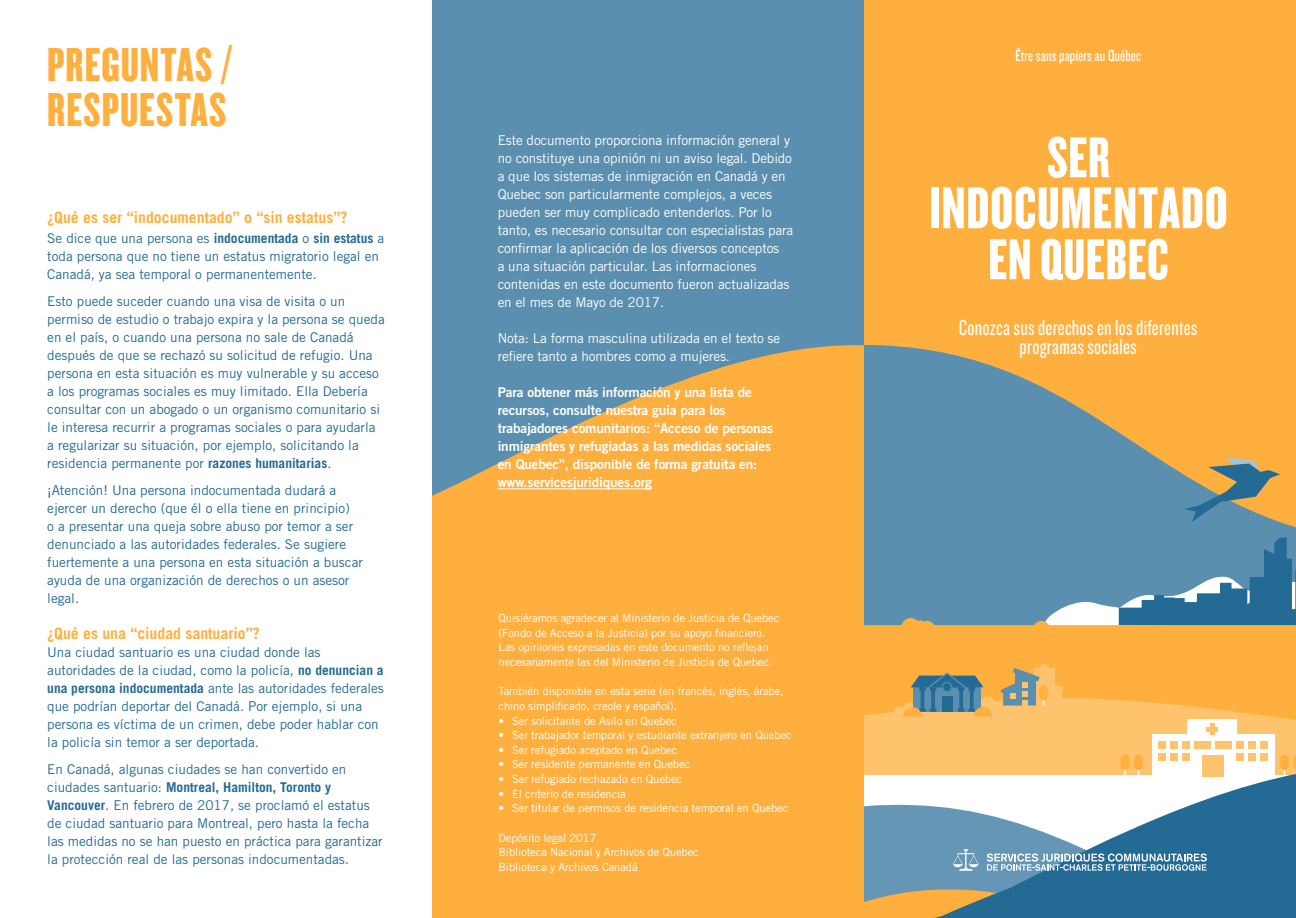
<style>
.page{position:relative;width:1296px;height:918px;background:#fff}
.page>*{position:absolute;margin:0;border:0;box-sizing:border-box;transform-origin:0 0}
.Text{font:61.5px "Knockout SAQ68 Full Featherwt";letter-spacing:.015em;color:#fff}
.Text-2{font:60px "Knockout SAQ68 Full Featherwt";letter-spacing:.01em;color:#fff}
.Text-3{font:49.5px/45px "Knockout SAQ68 Full Featherwt";letter-spacing:.025em;color:#ffaf3e}
.Text-4{font:22.5px/19.5px "Knockout SAQ28 Junior Featherwt";letter-spacing:.01em;color:#fff;text-align:center}
.Text-5{font:16.5px "Knockout SAQ28 Junior Featherwt";letter-spacing:.01em;color:#fff}
.questionsyellow{font:700 15.75px "Trade Gothic";color:#ffaf3e}
.Text-Bleu{font:13.5px/18px "Trade Gothic";color:#236a95}
.Text-6{font:13.5px/18px "Trade Gothic";letter-spacing:-.01em;color:#fff}
.Text-7{font:13.5px/18px "Trade Gothic Bold Two";letter-spacing:-.01em;color:#fff}
.t1{font:11.25px/14.7px "Trade Gothic";letter-spacing:-.01em;color:#fff}
.s1{font-weight:700}
</style>
<div class="page">
<div style="left:432px;top:0;width:446px;height:918px;background:#5a8fb0"></div>
<svg style="left:432px;top:345px;width:432px;height:573px;background:#eeab49"></svg>
<div style="left:864px;top:0;width:432px;height:918px;background:#ffaf3e"></div>
<svg style="left:864px;top:345px;width:432px;height:193px;fill:#5a8fb0"></svg>
<svg style="left:1184px;top:457px;width:96px;height:65px"></svg>
<hr style="left:498px;top:488px;width:154px;height:1px;background:#fff">
<svg style="left:864px;top:538px;width:432px;height:380px"></svg>
<p class="Text-3" style="left:47px;top:43px;width:187px">PREGUNTAS /<br>RESPUESTAS</p>
<p class="questionsyellow" style="left:47px;top:207px;width:302px">¿Qué es ser “indocumentado” o “sin estatus”?</p>
<p class="Text-Bleu" style="left:47px;top:229px;width:339px">Se dice que una persona es <span class="s1">indocumentada</span> o <span class="s1">sin estatus</span> a toda persona que no tiene un estatus migratorio legal en<br>Canadá, ya sea temporal o permanentemente.</p>
<p class="Text-Bleu" style="left:47px;top:292px;width:339px">Esto puede suceder cuando una visa de visita o un permiso de estudio o trabajo expira y la persona se queda en el país, o cuando una persona no sale de Canadá después de que se rechazó su solicitud de refugio. Una persona en esta situación es muy vulnerable y su acceso a los programas sociales es muy limitado. Ella Debería consultar con un abogado o un organismo comunitario si le interesa recurrir a programas sociales o para ayudarla a regularizar su situación, por ejemplo, solicitando la residencia permanente por <span class="s1">razones humanitarias</span>.</p>
<p class="Text-Bleu" style="left:47px;top:481px;width:317px">¡Atención! Una persona indocumentada dudará a ejercer un derecho (que él o ella tiene en principio)<br>o a presentar una queja sobre abuso por temor a ser denunciado a las autoridades federales. Se sugiere fuertemente a una persona en esta situación a buscar ayuda de una organización de derechos o un asesor legal.</p>
<p class="questionsyellow" style="left:47px;top:624px;width:214px">¿Qué es una “ciudad santuario”?</p>
<p class="Text-Bleu" style="left:47px;top:643px;width:338px">Una ciudad santuario es una ciudad donde las autoridades de la ciudad, como la policía, <span class="s1">no denuncian a una persona indocumentada</span> ante las autoridades federales que podrían deportar del Canadá. Por ejemplo, si una persona es víctima de un crimen, debe poder hablar con la policía sin temor a ser deportada.</p>
<p class="Text-Bleu" style="left:47px;top:760px;width:337px">En Canadá, algunas ciudades se han convertido en ciudades santuario: <span class="s1">Montreal, Hamilton, Toronto y Vancouver</span>. En febrero de 2017, se proclamó el estatus de ciudad santuario para Montreal, pero hasta la fecha las medidas no se han puesto en práctica para garantizar la protección real de las personas indocumentadas.</p>
<p class="Text-6" style="left:498px;top:132px;width:297px">Este documento proporciona información general y no constituye una opinión ni un aviso legal. Debido a que los sistemas de inmigración en Canadá y en Quebec son particularmente complejos, a veces pueden ser muy complicado entenderlos. Por lo tanto, es necesario consultar con especialistas para confirmar la aplicación de los diversos conceptos<br>a una situación particular. Las informaciones contenidas en este documento fueron actualizadas en el mes de Mayo de 2017.</p>
<p class="Text-6" style="left:498px;top:330px;width:284px">Nota: La forma masculina utilizada en el texto se refiere tanto a hombres como a mujeres.</p>
<p class="Text-7" style="left:498px;top:383px;width:277px">Para obtener más información y una lista de recursos, consulte nuestra guía para los trabajadores comunitarios: “Acceso de personas inmigrantes y refugiadas a las medidas sociales en Quebec”, disponible de forma gratuita en: www.servicesjuridiques.org</p>
<p class="t1" style="left:499px;top:611px;width:282px">Quisiéramos agradecer al Ministerio de Justicia de Quebec (Fondo de Acceso a la Justicia) por su apoyo financiero.<br>Las opiniones expresadas en este documento no reflejan necesariamente las del Ministerio de Justicia de Quebec.</p>
<p class="t1" style="left:499px;top:684px;width:287px">También disponible en esta serie (en francés, inglés, árabe, chino simplificado, creole y español).</p>
<p class="t1" style="left:499px;top:713px;width:180px">• Ser solicitante de Asilo en Quebec</p>
<p class="t1" style="left:499px;top:728px;width:295px">• Ser trabajador temporal y estudiante extranjero en Quebec</p>
<p class="t1" style="left:499px;top:742px;width:180px">• Ser refugiado aceptado en Quebec</p>
<p class="t1" style="left:499px;top:757px;width:193px">• Ser residente permanente en Quebec</p>
<p class="t1" style="left:499px;top:772px;width:185px">• Ser refugiado rechazado en Quebec</p>
<p class="t1" style="left:499px;top:786px;width:129px">• El criterio de residencia</p>
<p class="t1" style="left:499px;top:801px;width:291px">• Ser titular de permisos de residencia temporal en Quebec</p>
<p class="t1" style="left:499px;top:830px;width:99px">Depósito legal 2017</p>
<p class="t1" style="left:499px;top:845px;width:202px">Biblioteca Nacional y Archivos de Quebec</p>
<p class="t1" style="left:499px;top:859px;width:141px">Biblioteca y Archivos Canadá</p>
<p class="Text-5" style="left:1015px;top:47px;width:127px">Être sans papiers au Québec</p>
<p class="Text-2" style="left:1047px;top:127px;width:64px">SER</p>
<p class="Text" style="left:929px;top:177px;width:300px">INDOCUMENTADO</p>
<p class="Text-2" style="left:988px;top:229px;width:182px">EN QUEBEC</p>
<p class="Text-4" style="left:959px;top:318px;width:240px">Conozca sus derechos en los diferentes programas sociales</p>
</div>
